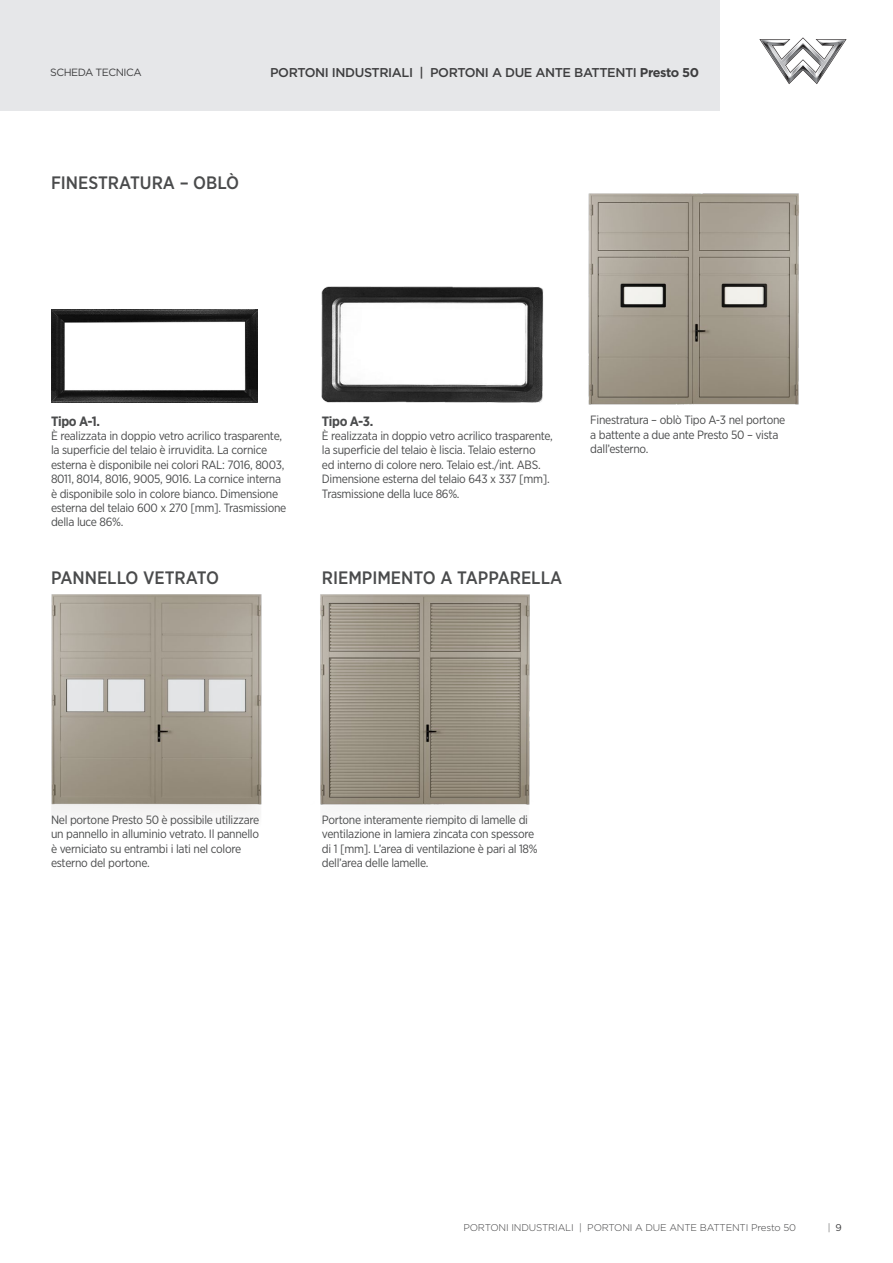
<style>
.page{position:relative;width:893px;height:1263px;background:#fff}
.page>*{position:absolute;margin:0;border:0;box-sizing:border-box;transform-origin:0 0}
.t1{font:500 18px "Gotham Narrow";color:#4a4b4c}
.t2{font:700 13.5px "Gotham Narrow";letter-spacing:-.025em;color:#4a4b4c}
.t3{font:500 12.75px "Gotham";letter-spacing:-.03em;color:#3e3e3f}
.t4{font:12px/14.4px "Gotham Narrow";letter-spacing:-.025em;color:#4a4b4c}
.t5{font:10.5px "Gotham";letter-spacing:-.045em;color:#3e3e3f}
.t6{font:300 9.75px "Gotham";letter-spacing:-.015em;color:#3e3e3f}
.s1{font-weight:700}
.s2{font-weight:400}
</style>
<div class="page">
<div style="left:0;top:0;width:721px;height:111px;background:#e6e7e9"></div>
<svg style="left:759px;top:37px;width:88px;height:47px"></svg>
<img style="left:51px;top:310px;width:207px;height:93px">
<img style="left:322px;top:287px;width:221px;height:116px">
<img style="left:51px;top:594px;width:211px;height:222px">
<img style="left:320px;top:594px;width:210px;height:218px">
<img style="left:588px;top:193px;width:211px;height:212px">
<p class="t5" style="left:50px;top:66px;width:93px">SCHEDA TECNICA</p>
<p class="t3" style="left:270px;top:65px;width:430px">PORTONI INDUSTRIALI | PORTONI A DUE ANTE BATTENTI <span class="s1">Presto 50</span></p>
<p class="t1" style="left:51px;top:171px;width:190px">FINESTRATURA – OBLÒ</p>
<p class="t2" style="left:51px;top:412px;width:51px">Tipo A-1.</p>
<p class="t4" style="left:51px;top:428px;width:237px">È realizzata in doppio vetro acrilico trasparente, la superficie del telaio è irruvidita. La cornice esterna è disponibile nei colori RAL: 7016, 8003, 8011, 8014, 8016, 9005, 9016. La cornice interna è disponibile solo in colore bianco. Dimensione esterna del telaio 600 x 270 [mm]. Trasmissione della luce 86%.</p>
<p class="t2" style="left:322px;top:412px;width:53px">Tipo A-3.</p>
<p class="t4" style="left:322px;top:428px;width:233px">È realizzata in doppio vetro acrilico trasparente, la superficie del telaio è liscia. Telaio esterno<br>ed interno di colore nero. Telaio est./int. ABS.<br>Dimensione esterna del telaio 643 x 337 [mm].<br>Trasmissione della luce 86%.</p>
<p class="t1" style="left:51px;top:566px;width:169px">PANNELLO VETRATO</p>
<p class="t1" style="left:322px;top:566px;width:242px">RIEMPIMENTO A TAPPARELLA</p>
<p class="t4" style="left:590px;top:413px;width:197px">Finestratura – oblò Tipo A-3 nel portone a battente a due ante Presto 50 – vista dall’esterno.</p>
<p class="t4" style="left:51px;top:812px;width:210px">Nel portone Presto 50 è possibile utilizzare un pannello in alluminio vetrato. Il pannello è verniciato su entrambi i lati nel colore esterno del portone.</p>
<p class="t4" style="left:322px;top:812px;width:217px">Portone interamente riempito di lamelle di ventilazione in lamiera zincata con spessore di 1 [mm]. L’area di ventilazione è pari al 18% dell’area delle lamelle.</p>
<p class="t6" style="left:463px;top:1221px;width:334px">PORTONI INDUSTRIALI | PORTONI A DUE ANTE BATTENTI Presto 50</p>
<p class="t6" style="left:828px;top:1221px;width:16px">| <span class="s2">9</span></p>
</div>
